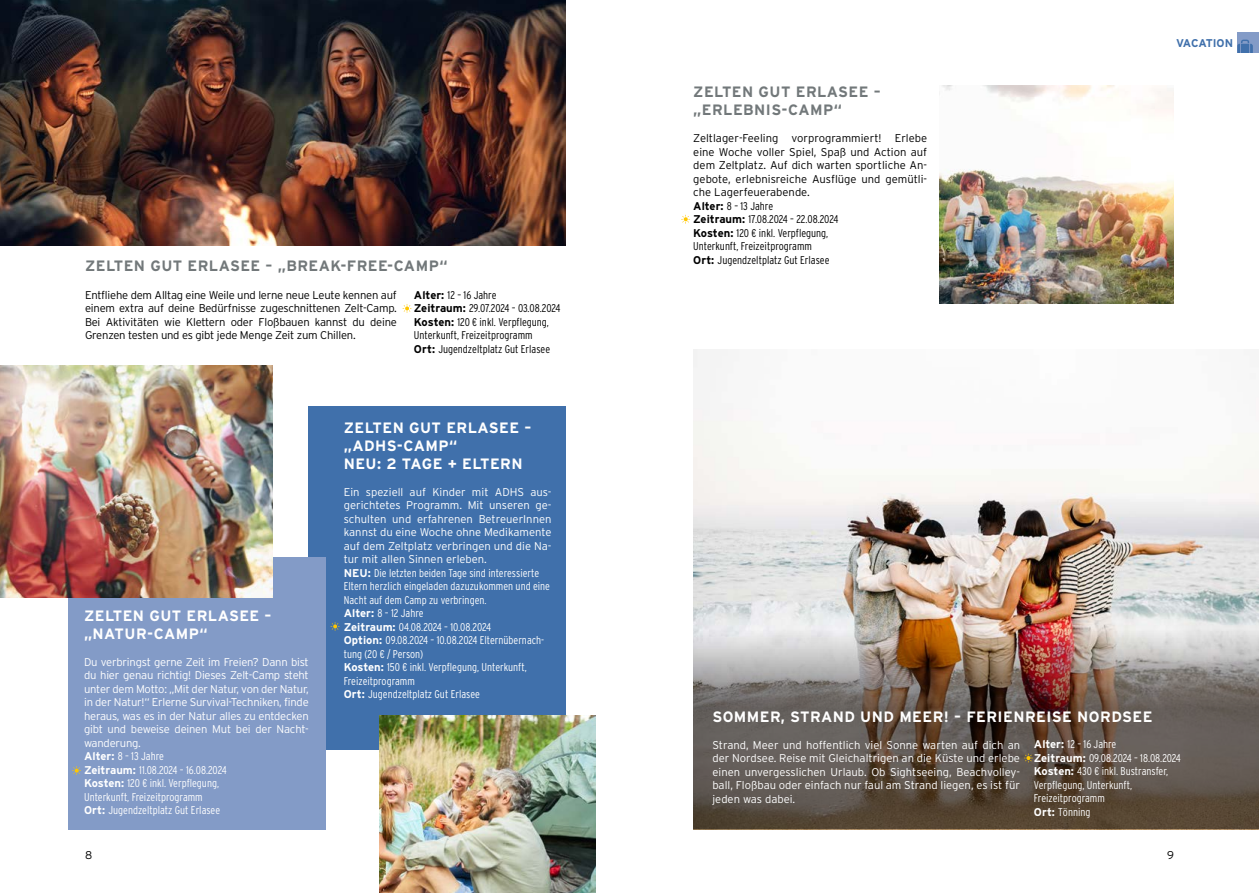
<style>
.page{position:relative;width:1259px;height:893px;background:#fff}
.page>*{position:absolute;margin:0;border:0;box-sizing:border-box;transform-origin:0 0}
.t1{font:700 15px/18px "Interstate";letter-spacing:.03em;color:#fff}
.t2{font:700 15px/18px "Interstate";letter-spacing:.03em;color:#72787a}
.t3{font:300 11.25px/13.5px "Interstate";color:#fff;text-align:justify}
.t4{font:300 11.25px/13.5px "Interstate Condensed";color:#fff}
.t5{font:300 11.25px/13.5px "Interstate";letter-spacing:-.02em;color:#000;text-align:justify}
.t6{font:300 11.25px/13.5px "Interstate Condensed";color:#000}
.t7{font:700 11.25px "Interstate";letter-spacing:-.015em;color:#4070ab}
.s1{font-family:"Interstate";font-weight:700}
</style>
<div class="page">
<div style="left:309px;top:406px;width:257px;height:343px;background:#4070ab"></div>
<div style="left:68px;top:557px;width:257px;height:272px;background:#839bc7"></div>
<img style="left:0;top:365px;width:273px;height:232px">
<img style="left:0;top:0;width:566px;height:245px">
<svg style="left:402px;top:304px;width:9px;height:9px"></svg>
<svg style="left:72px;top:766px;width:9px;height:9px"></svg>
<img style="left:693px;top:349px;width:566px;height:280px">
<img style="left:693px;top:629px;width:566px;height:200px">
<img style="left:940px;top:85px;width:234px;height:219px">
<svg style="left:1024px;top:753px;width:9px;height:9px"></svg>
<svg style="left:681px;top:215px;width:9px;height:9px"></svg>
<svg style="left:330px;top:622px;width:9px;height:9px"></svg>
<img style="left:379px;top:716px;width:216px;height:177px">
<svg style="left:1237px;top:32px;width:22px;height:21px"></svg>
<h1 class="t2" style="left:85px;top:256px;width:364px">ZELTEN GUT ERLASEE – „BREAK-FREE-CAMP“</h1>
<p class="t5" style="left:85px;top:288px;width:313px">Entfliehe dem Alltag eine Weile und lerne neue Leute kennen auf einem extra auf deine Bedürfnisse zugeschnittenen Zelt-Camp.<br>Bei Aktivitäten wie Klettern oder Floßbauen kannst du deine Grenzen testen und es gibt jede Menge Zeit zum Chillen.</p>
<p class="t6" style="left:414px;top:288px;width:148px"><span class="s1">Alter:</span> 12 – 16 Jahre<br><span class="s1">Zeitraum:</span> 29.07.2024 – 03.08.2024<br><span class="s1">Kosten:</span> 120 € inkl. Verpflegung,<br>Unterkunft, Freizeitprogramm<br><span class="s1">Ort:</span> Jugendzeltplatz Gut Erlasee</p>
<h1 class="t1" style="left:84px;top:606px;width:189px">ZELTEN GUT ERLASEE – „NATUR-CAMP“</h1>
<p class="t3" style="left:84px;top:655px;width:226px">Du verbringst gerne Zeit im Freien? Dann bist du hier genau richtig! Dieses Zelt-Camp steht unter dem Motto: „Mit der Natur, von der Natur, in der Natur!“ Erlerne Survival-Techniken, finde heraus, was es in der Natur alles zu entdecken gibt und beweise deinen Mut bei der Nacht&shy;wanderung.</p>
<p class="t4" style="left:84px;top:749px;width:144px"><span class="s1">Alter:</span> 8 – 13 Jahre<br><span class="s1">Zeitraum:</span> 11.08.2024 – 16.08.2024<br><span class="s1">Kosten:</span> 120 € inkl. Verpflegung,<br>Unterkunft, Freizeitprogramm<br><span class="s1">Ort:</span> Jugendzeltplatz Gut Erlasee</p>
<h1 class="t1" style="left:344px;top:418px;width:189px">ZELTEN GUT ERLASEE – „ADHS-CAMP“<br>NEU: 2 TAGE + ELTERN</h1>
<p class="t3" style="left:344px;top:485px;width:209px">Ein speziell auf Kinder mit ADHS aus&shy;gerichtetes Programm. Mit unseren ge&shy;schulten und erfahrenen BetreuerInnen kannst du eine Woche ohne Medikamente auf dem Zeltplatz verbringen und die Na&shy;tur mit allen Sinnen erleben.</p>
<p class="t4" style="left:344px;top:566px;width:208px"><span class="s1">NEU:</span> Die letzten beiden Tage sind interessierte Eltern herzlich eingeladen dazuzukommen und eine Nacht auf dem Camp zu verbringen.<br><span class="s1">Alter:</span> 8 – 12 Jahre<br><span class="s1">Zeitraum:</span> 04.08.2024 – 10.08.2024<br><span class="s1">Option:</span> 09.08.2024 – 10.08.2024 Elternübernach&shy;tung (20 € / Person)<br><span class="s1">Kosten:</span> 150 € inkl. Verpflegung, Unterkunft, Freizeitprogramm<br><span class="s1">Ort:</span> Jugendzeltplatz Gut Erlasee</p>
<h1 class="t2" style="left:693px;top:83px;width:189px">ZELTEN GUT ERLASEE – „ERLEBNIS-CAMP“</h1>
<p class="t5" style="left:693px;top:131px;width:235px">Zeltlager-Feeling vorprogrammiert! Erlebe eine Woche voller Spiel, Spaß und Action auf dem Zeltplatz. Auf dich warten sportliche An&shy;gebote, erlebnisreiche Ausflüge und gemütli&shy;che Lagerfeuerabende.</p>
<p class="t6" style="left:693px;top:199px;width:146px"><span class="s1">Alter:</span> 8 – 13 Jahre<br><span class="s1">Zeitraum:</span> 17.08.2024 – 22.08.2024<br><span class="s1">Kosten:</span> 120 € inkl. Verpflegung,<br>Unterkunft, Freizeitprogramm<br><span class="s1">Ort:</span> Jugendzeltplatz Gut Erlasee</p>
<p class="t7" style="left:1176px;top:37px;width:59px">VACATION</p>
<h1 class="t1" style="left:712px;top:707px;width:442px">SOMMER, STRAND UND MEER! – FERIENREISE NORDSEE</h1>
<p class="t3" style="left:712px;top:738px;width:309px">Strand, Meer und hoffentlich viel Sonne warten auf dich an der Nordsee. Reise mit Gleichaltrigen an die Küste und erlebe einen unvergesslichen Urlaub. Ob Sightseeing, Beachvolley&shy;ball, Floßbau oder einfach nur faul am Strand liegen, es ist für jeden was dabei.</p>
<p class="t4" style="left:1034px;top:738px;width:148px"><span class="s1">Alter:</span> 12 – 16 Jahre<br><span class="s1">Zeitraum:</span> 09.08.2024 – 18.08.2024<br><span class="s1">Kosten:</span> 430 € inkl. Bustransfer,<br>Verpflegung, Unterkunft,<br>Freizeitprogramm<br><span class="s1">Ort:</span> Tönning</p>
<p class="t5" style="left:85px;top:849px;width:9px">8</p>
<p class="t5" style="left:1167px;top:849px;width:8px">9</p>
</div>
